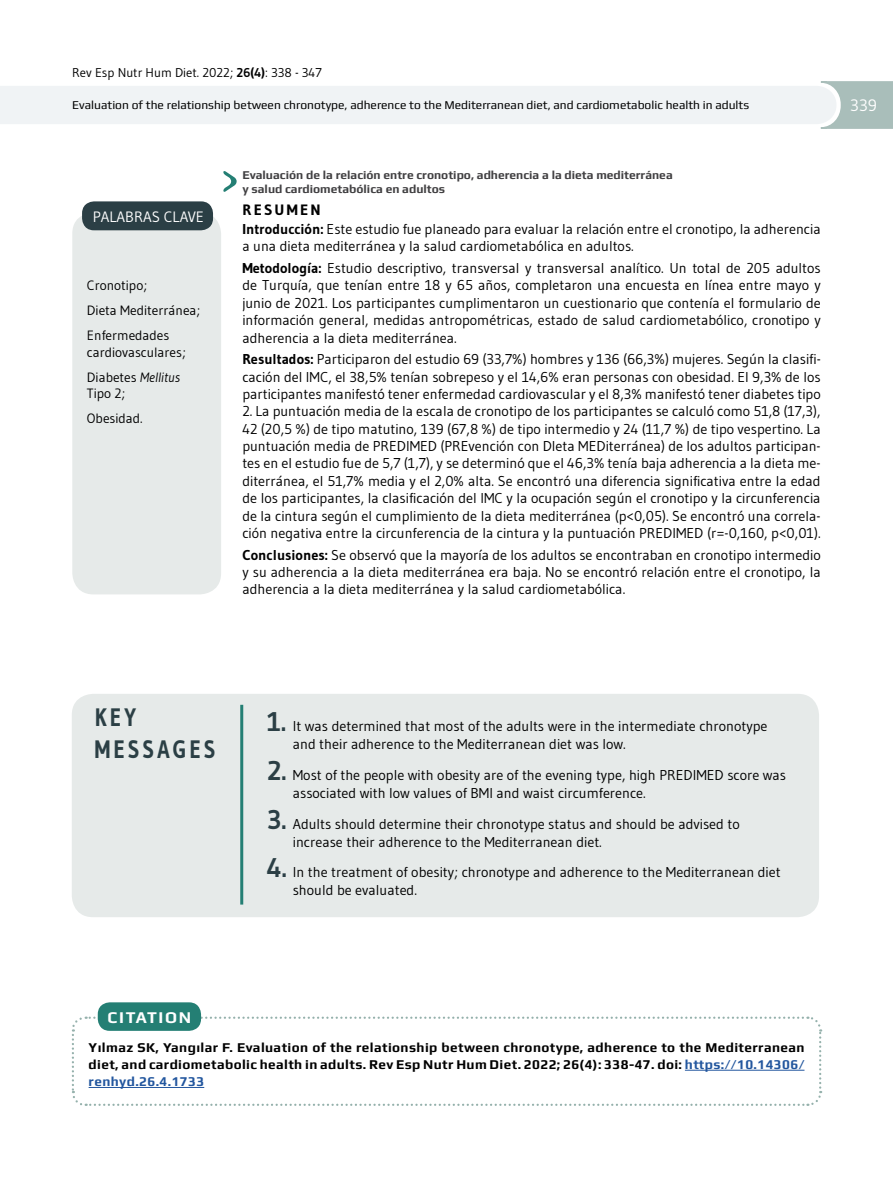
<style>
.page{position:relative;width:893px;height:1191px;background:#fff}
.page>*{position:absolute;margin:0;border:0;box-sizing:border-box;transform-origin:0 0}
.t1{font:700 25.2px/31.5px "Gudea";letter-spacing:.15em;color:#2b3f45;scale:.83 1}
.t2{font:700 16.5px "Play";letter-spacing:.1em;color:#fff}
.t3{font:16.5px "Gudea";color:#fff}
.t4{font:15px "Gudea";color:#fff}
.t5{font:700 15px "Gudea";letter-spacing:.15em;color:#000}
.t6{font:14.25px/17.4px "Gudea";color:#000}
.t7{font:700 13.5px/17.2px "Play";letter-spacing:.03em;color:#000;text-align:justify}
.t8{font:13.5px/25px "Gudea";color:#000}
.t9{font:12.75px "Gudea";color:#000}
.t10{font:12px "Play";color:#000}
.t11{font:700 12px/14.4px "Play";color:#414042}
.s1{font-weight:700}
.s2{font-style:italic}
.s3{font-weight:700;font-size:27px;color:#2b3f45}
.s4{color:#22569e}
</style>
<div class="page">
<div style="left:72px;top:212px;width:149px;height:382px;background:#e6eae9;border-radius:21px"></div>
<div style="left:82px;top:201px;width:131px;height:29px;background:#2b3f45;border-radius:12px"></div>
<svg style="left:223px;top:171px;width:14px;height:21px"></svg>
<svg style="left:0;top:81px;width:893px;height:48px"></svg>
<svg style="left:71px;top:1015px;width:752px;height:91px"></svg>
<hr style="left:685px;top:1069px;width:119px;height:1px;background:#22569e">
<hr style="left:89px;top:1087px;width:115px;height:1px;background:#22569e">
<div style="left:98px;top:1002px;width:103px;height:28px;background:#247f74;border-radius:12px"></div>
<div style="left:72px;top:694px;width:747px;height:223px;background:#e6eae9;border-radius:21px"></div>
<hr style="left:240px;top:705px;width:3px;height:199px;background:#247f74">
<p class="t9" style="left:72px;top:65px;width:251px">Rev Esp Nutr Hum Diet. 2022; <span class="s1">26(4)</span>: 338 - 347</p>
<p class="t10" style="left:72px;top:98px;width:678px">Evaluation of the relationship between chronotype, adherence to the Mediterranean diet, and cardiometabolic health in adults</p>
<p class="t3" style="left:850px;top:95px;width:28px">339</p>
<p class="t4" style="left:93px;top:207px;width:113px">PALABRAS CLAVE</p>
<p class="t8" style="left:87px;top:273px;width:115px">Cronotipo;<br>Dieta Mediterránea;<br>Enfermedades</p>
<p class="t8" style="left:87px;top:339px;width:100px">cardiovasculares;<br>Diabetes <span class="s2">Mellitus</span></p>
<p class="t8" style="left:87px;top:381px;width:57px">Tipo 2;<br>Obesidad.</p>
<p class="t11" style="left:242px;top:167px;width:432px">Evaluación de la relación entre cronotipo, adherencia a la dieta mediterránea y salud cardiometabólica en adultos</p>
<p class="t5" style="left:242px;top:200px;width:80px">RESUMEN</p>
<p class="t6" style="left:242px;top:220px;width:580px"><span class="s1">Introducción:</span> Este estudio fue planeado para evaluar la relación entre el cronotipo, la adherencia a una dieta mediterránea y la salud cardiometabólica en adultos.</p>
<p class="t6" style="left:242px;top:259px;width:580px;text-align:justify"><span class="s1">Metodología:</span> Estudio descriptivo, transversal y transversal analítico. Un total de 205 adultos de Turquía, que tenían entre 18 y 65 años, completaron una encuesta en línea entre mayo y junio de 2021. Los participantes cumplimentaron un cuestionario que contenía el formulario de información general, medidas antropométricas, estado de salud cardiometabólico, cronotipo y adherencia a la dieta mediterránea.</p>
<p class="t6" style="left:242px;top:350px;width:580px;text-align:justify"><span class="s1">Resultados:</span> Participaron del estudio 69 (33,7%) hombres y 136 (66,3%) mujeres. Según la clasifi&shy;cación del IMC, el 38,5% tenían sobrepeso y el 14,6% eran personas con obesidad. El 9,3% de los participantes manifestó tener enfermedad cardiovascular y el 8,3% manifestó tener diabetes tipo</p>
<p class="t6" style="left:242px;top:402px;width:580px;text-align:justify">2. La puntuación media de la escala de cronotipo de los participantes se calculó como 51,8 (17,3), 42 (20,5 %) de tipo matutino, 139 (67,8 %) de tipo intermedio y 24 (11,7 %) de tipo vespertino. La puntuación media de PREDIMED (PREvención con DIeta MEDiterránea) de los adultos participan&shy;tes en el estudio fue de 5,7 (1,7), y se determinó que el 46,3% tenía baja adherencia a la dieta me&shy;diterránea, el 51,7% media y el 2,0% alta. Se encontró una diferencia significativa entre la edad de los participantes, la clasificación del IMC y la ocupación según el cronotipo y la circunferencia de la cintura según el cumplimiento de la dieta mediterránea (p&lt;0,05). Se encontró una correla&shy;ción negativa entre la circunferencia de la cintura y la puntuación PREDIMED (r=-0,160, p&lt;0,01).</p>
<p class="t6" style="left:242px;top:546px;width:580px;text-align:justify"><span class="s1">Conclusiones:</span> Se observó que la mayoría de los adultos se encontraban en cronotipo intermedio y su adherencia a la dieta mediterránea era baja. No se encontró relación entre el cronotipo, la adherencia a la dieta mediterránea y la salud cardiometabólica.</p>
<h1 class="t1" style="left:95px;top:701px;width:147px">KEY<br>MESSAGES</h1>
<p class="t6" style="left:293px;top:717px;width:476px;line-height:18px;text-indent:-26px"><span class="s3">1.</span> It was determined that most of the adults were in the intermediate chronotype and their adherence to the Mediterranean diet was low.</p>
<p class="t6" style="left:293px;top:765px;width:495px;line-height:18px;text-indent:-26px"><span class="s3">2.</span> Most of the people with obesity are of the evening type, high PREDIMED score was associated with low values of BMI and waist circumference.</p>
<p class="t6" style="left:293px;top:814px;width:448px;line-height:18px;text-indent:-26px"><span class="s3">3.</span> Adults should determine their chronotype status and should be advised to increase their adherence to the Mediterranean diet.</p>
<p class="t6" style="left:293px;top:863px;width:489px;line-height:18px;text-indent:-26px"><span class="s3">4.</span> In the treatment of obesity; chronotype and adherence to the Mediterranean diet should be evaluated.</p>
<p class="t2" style="left:108px;top:1007px;width:85px">CITATION</p>
<p class="t7" style="left:89px;top:1038px;width:717px">Yılmaz SK, Yangılar F. Evaluation of the relationship between chronotype, adherence to the Mediterranean diet, and cardiometabolic health in adults. Rev Esp Nutr Hum Diet. 2022; 26(4): 338-47. doi: <span class="s4">https://10.14306/ renhyd.26.4.1733</span></p>
</div>
